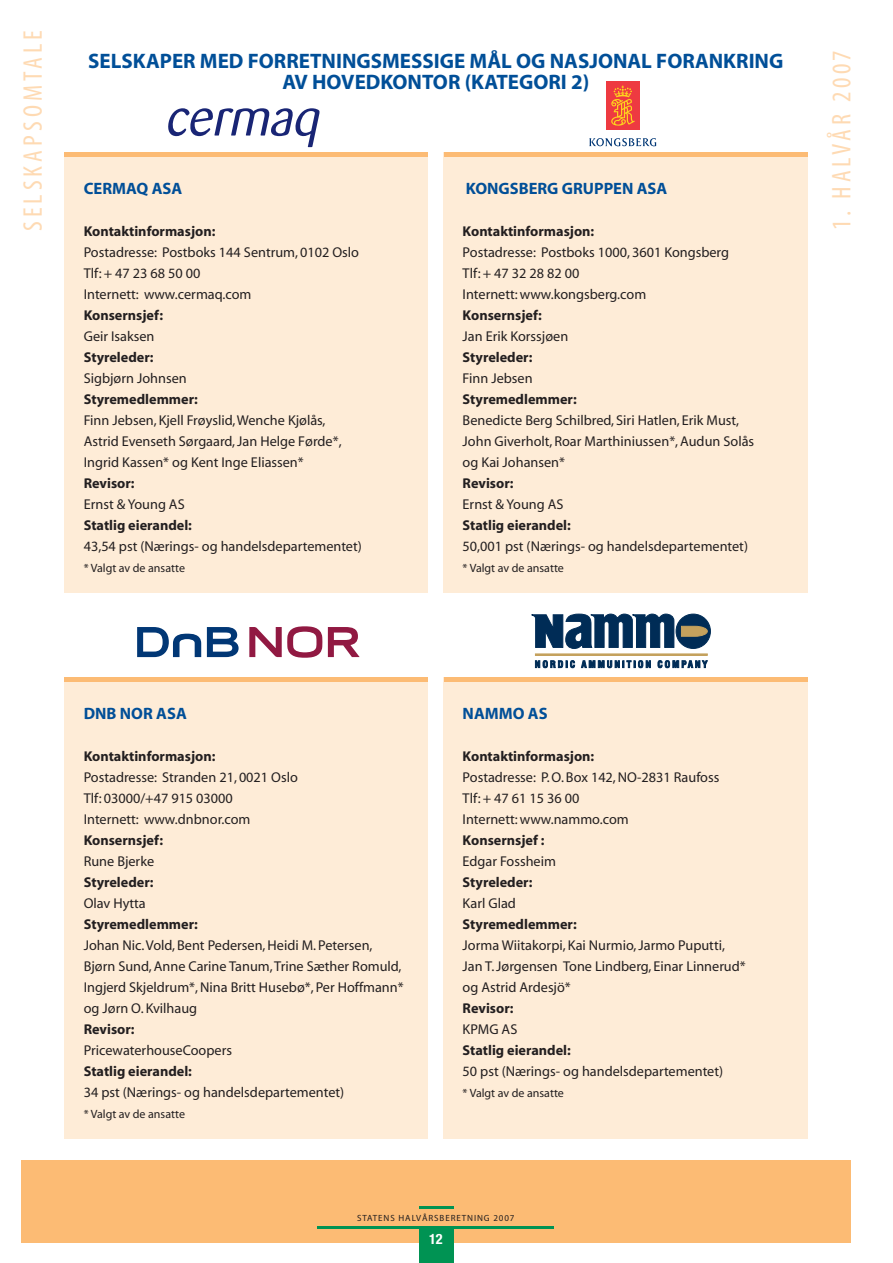
<style>
.page{position:relative;width:893px;height:1263px;background:#fff}
.page>*{position:absolute;margin:0;border:0;box-sizing:border-box;transform-origin:0 0}
.t1{font:condensed 27px "Myriad Pro";letter-spacing:.15em;color:#fedab3}
.t2{font:700 21px/21px "Myriad";color:#014f98;text-align:center}
.t3{font:700 16.5px "Myriad";color:#014f98}
.t4{font:14.25px/21px "Myriad";color:#231f20}
.t5{font:700 14.25px "Myriad";color:#231f20}
.t6{font:700 condensed 14.25px "Helvetica Neue";color:#fff}
.t7{font:12px "Myriad";color:#231f20}
.t8{font:9px "Myriad";letter-spacing:.1em;color:#231f20}
</style>
<div class="page">
<div style="left:64px;top:678px;width:363px;height:461px;background:#feecd7"></div>
<div style="left:444px;top:678px;width:364px;height:461px;background:#feecd7"></div>
<div style="left:444px;top:153px;width:364px;height:440px;background:#feecd7"></div>
<div style="left:64px;top:153px;width:363px;height:440px;background:#feecd7"></div>
<div style="left:21px;top:1160px;width:829px;height:82px;background:#fcbb74"></div>
<div style="left:419px;top:1227px;width:34px;height:36px;background:#009353"></div>
<hr style="left:317px;top:1226px;width:237px;height:2px;background:#009353">
<hr style="left:419px;top:1207px;width:34px;height:2px;background:#009353">
<hr style="left:64px;top:677px;width:363px;height:4px;background:#fcbb74">
<hr style="left:444px;top:677px;width:364px;height:4px;background:#fcbb74">
<div style="left:64px;top:152px;width:363px;height:5px;background:#fcbb74"></div>
<div style="left:444px;top:152px;width:364px;height:5px;background:#fcbb74"></div>
<svg style="left:169px;top:108px;width:150px;height:39px"></svg>
<svg style="left:137px;top:627px;width:64px;height:30px"></svg>
<svg style="left:249px;top:626px;width:73px;height:32px"></svg>
<svg style="left:207px;top:627px;width:32px;height:30px"></svg>
<svg style="left:328px;top:627px;width:32px;height:30px"></svg>
<div style="left:676px;top:614px;width:34px;height:34px;background:#002c56;border-radius:50%"></div>
<div style="left:676px;top:614px;width:35px;height:35px;border:1px solid #002c56;border-radius:50%"></div>
<svg style="left:532px;top:614px;width:142px;height:35px"></svg>
<svg style="left:535px;top:660px;width:40px;height:9px"></svg>
<svg style="left:581px;top:660px;width:70px;height:8px"></svg>
<svg style="left:658px;top:660px;width:50px;height:9px"></svg>
<div style="left:535px;top:654px;width:172px;height:1px;border:1px solid #c4a15d"></div>
<svg style="left:681px;top:626px;width:27px;height:10px"></svg>
<div style="left:606px;top:82px;width:34px;height:48px;background:#ee3a41"></div>
<svg style="left:611px;top:86px;width:24px;height:40px"></svg>
<svg style="left:589px;top:138px;width:67px;height:8px"></svg>
<h1 class="t1" style="left:17px;top:231px;width:200px;rotate:-90deg">SELSKAPSOMTALE</h1>
<h2 class="t2" style="left:88px;top:51px;width:697px">Selskaper med forretningsmessige mål og nasjonal forankring av hovedkontor (kategori 2)</h2>
<p class="t3" style="left:84px;top:179px;width:99px">Cermaq ASA</p>
<p class="t5" style="left:84px;top:223px;width:133px">Kontaktinformasjon:</p>
<p class="t4" style="left:84px;top:242px;width:277px">Postadresse: Postboks 144 Sentrum, 0102 Oslo<br>Tlf: + 47 23 68 50 00<br>Internett: www.cermaq.com</p>
<p class="t5" style="left:84px;top:307px;width:81px">Konsernsjef:</p>
<p class="t4" style="left:84px;top:326px;width:72px">Geir Isaksen</p>
<p class="t5" style="left:84px;top:349px;width:71px">Styreleder:</p>
<p class="t4" style="left:84px;top:368px;width:104px">Sigbjørn Johnsen</p>
<p class="t5" style="left:84px;top:391px;width:116px">Styremedlemmer:</p>
<p class="t4" style="left:84px;top:410px;width:259px">Finn Jebsen, Kjell Frøyslid, Wenche Kjølås,<br>Astrid Evenseth Sørgaard, Jan Helge Førde*,<br>Ingrid Kassen* og Kent Inge Eliassen*</p>
<p class="t5" style="left:84px;top:475px;width:52px">Revisor:</p>
<p class="t4" style="left:84px;top:494px;width:102px">Ernst &amp; Young AS</p>
<p class="t5" style="left:84px;top:517px;width:110px">Statlig eierandel:</p>
<p class="t4" style="left:84px;top:536px;width:280px">43,54 pst (Nærings- og handelsdepartementet)</p>
<p class="t7" style="left:84px;top:562px;width:103px">* Valgt av de ansatte</p>
<p class="t3" style="left:466px;top:179px;width:202px">Kongsberg Gruppen ASA</p>
<p class="t5" style="left:463px;top:223px;width:133px">Kontaktinformasjon:</p>
<p class="t4" style="left:463px;top:242px;width:268px">Postadresse: Postboks 1000, 3601 Kongsberg<br>Tlf: + 47 32 28 82 00<br>Internett: www.kongsberg.com</p>
<p class="t5" style="left:463px;top:307px;width:81px">Konsernsjef:</p>
<p class="t4" style="left:463px;top:326px;width:107px">Jan Erik Korssjøen</p>
<p class="t5" style="left:463px;top:349px;width:71px">Styreleder:</p>
<p class="t4" style="left:463px;top:368px;width:71px">Finn Jebsen</p>
<p class="t5" style="left:463px;top:391px;width:116px">Styremedlemmer:</p>
<p class="t4" style="left:463px;top:410px;width:293px">Benedicte Berg Schilbred, Siri Hatlen, Erik Must,<br>John Giverholt, Roar Marthiniussen*, Audun Solås og Kai Johansen*</p>
<p class="t5" style="left:463px;top:475px;width:52px">Revisor:</p>
<p class="t4" style="left:463px;top:494px;width:102px">Ernst &amp; Young AS</p>
<p class="t5" style="left:463px;top:517px;width:110px">Statlig eierandel:</p>
<p class="t4" style="left:463px;top:536px;width:287px">50,001 pst (Nærings- og handelsdepartementet)</p>
<p class="t7" style="left:463px;top:562px;width:103px">* Valgt av de ansatte</p>
<h1 class="t1" style="left:825px;top:230px;width:181px;rotate:-90deg">1. HALVÅR 2007</h1>
<p class="t3" style="left:84px;top:704px;width:104px">DnB NOR ASA</p>
<p class="t5" style="left:84px;top:748px;width:133px">Kontaktinformasjon:</p>
<p class="t4" style="left:84px;top:767px;width:216px">Postadresse: Stranden 21, 0021 Oslo<br>Tlf: 03000/+47 915 03000<br>Internett: www.dnbnor.com</p>
<p class="t5" style="left:84px;top:832px;width:81px">Konsernsjef:</p>
<p class="t4" style="left:84px;top:851px;width:72px">Rune Bjerke</p>
<p class="t5" style="left:84px;top:874px;width:71px">Styreleder:</p>
<p class="t4" style="left:84px;top:893px;width:64px">Olav Hytta</p>
<p class="t5" style="left:84px;top:916px;width:116px">Styremedlemmer:</p>
<p class="t4" style="left:84px;top:935px;width:321px">Johan Nic. Vold, Bent Pedersen, Heidi M. Petersen, Bjørn Sund, Anne Carine Tanum, Trine Sæther Romuld, Ingjerd Skjeldrum*, Nina Britt Husebø*, Per Hoffmann* og Jørn O. Kvilhaug</p>
<p class="t5" style="left:84px;top:1021px;width:52px">Revisor:</p>
<p class="t4" style="left:84px;top:1040px;width:150px">PricewaterhouseCoopers</p>
<p class="t5" style="left:84px;top:1063px;width:110px">Statlig eierandel:</p>
<p class="t4" style="left:84px;top:1082px;width:262px">34 pst (Nærings- og handelsdepartementet)</p>
<p class="t7" style="left:84px;top:1108px;width:103px">* Valgt av de ansatte</p>
<p class="t3" style="left:463px;top:704px;width:87px">Nammo AS</p>
<p class="t5" style="left:463px;top:748px;width:133px">Kontaktinformasjon:</p>
<p class="t4" style="left:463px;top:767px;width:258px">Postadresse: P. O. Box 142, NO-2831 Raufoss<br>Tlf: + 47 61 15 36 00<br>Internett: www.nammo.com</p>
<p class="t5" style="left:463px;top:832px;width:83px">Konsernsjef :</p>
<p class="t4" style="left:463px;top:851px;width:95px">Edgar Fossheim</p>
<p class="t5" style="left:463px;top:874px;width:71px">Styreleder:</p>
<p class="t4" style="left:463px;top:893px;width:55px">Karl Glad</p>
<p class="t5" style="left:463px;top:916px;width:116px">Styremedlemmer:</p>
<p class="t4" style="left:463px;top:935px;width:285px">Jorma Wiitakorpi, Kai Nurmio, Jarmo Puputti,<br>Jan T. Jørgensen Tone Lindberg, Einar Linnerud* og Astrid Ardesjö*</p>
<p class="t5" style="left:463px;top:1000px;width:52px">Revisor:</p>
<p class="t4" style="left:463px;top:1019px;width:56px">KPMG AS</p>
<p class="t5" style="left:463px;top:1042px;width:110px">Statlig eierandel:</p>
<p class="t4" style="left:463px;top:1061px;width:262px">50 pst (Nærings- og handelsdepartementet)</p>
<p class="t7" style="left:463px;top:1087px;width:103px">* Valgt av de ansatte</p>
<p class="t8" style="left:357px;top:1213px;width:159px">STATENS HALVÅRSBERETNING 2007</p>
<p class="t6" style="left:429px;top:1230px;width:15px">12</p>
</div>
